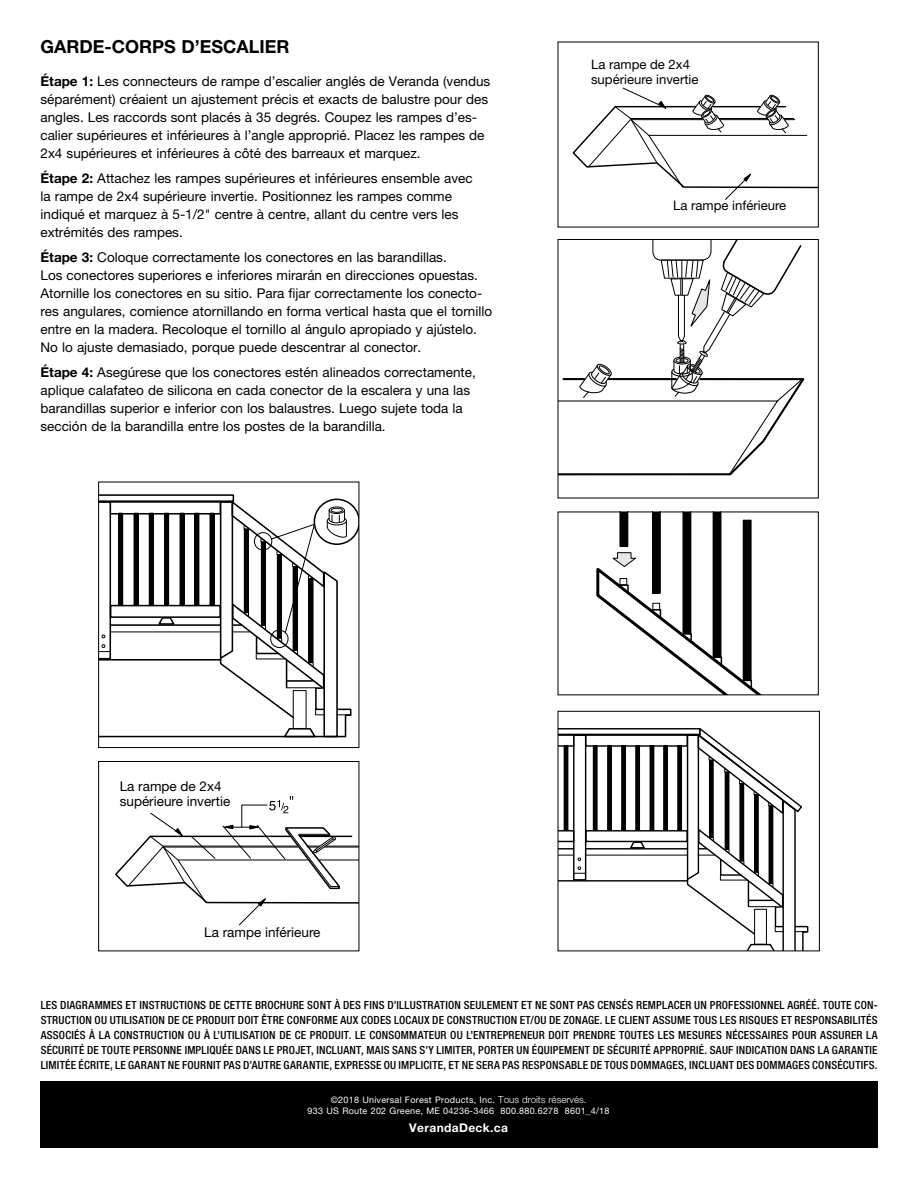
<style>
.page{position:relative;width:918px;height:1188px;background:#fff}
.page>*{position:absolute;margin:0;border:0;box-sizing:border-box;transform-origin:0 0}
.t1{font:700 18px "Helvetica Neue LT Std";color:#000}
.t2{font:13.5px/18px "Helvetica Neue LT Std";color:#000}
.t3{font:13.05px/14.5px "Helvetica Neue LT Std";color:#000}
.t4{font:700 12px "Helvetica Neue LT Std";letter-spacing:.03em;color:#fff}
.t5{font:500 condensed 11.25px/15px "Helvetica Neue LT Std";letter-spacing:.015em;color:#000;text-align:justify}
.t6{font:9px/10.5px "Helvetica Neue LT Std";letter-spacing:.03em;color:#fff;text-align:center}
.s1{font-weight:700}
.s2{font-weight:300;font-size:9.75px}
</style>
<div class="page">
<svg style="left:100px;top:494px;width:257px;height:244px"></svg>
<div style="left:98px;top:482px;width:261px;height:266px;border:1px solid #000"></div>
<svg style="left:115px;top:796px;width:242px;height:129px"></svg>
<div style="left:98px;top:761px;width:261px;height:190px;border:1px solid #000"></div>
<svg style="left:572px;top:88px;width:245px;height:112px"></svg>
<svg style="left:560px;top:241px;width:245px;height:235px"></svg>
<div style="left:558px;top:239px;width:261px;height:259px;border:1px solid #000"></div>
<svg style="left:596px;top:514px;width:164px;height:179px"></svg>
<div style="left:620px;top:578px;width:7px;height:7px;border:1px solid #000"></div>
<div style="left:652px;top:603px;width:8px;height:7px;border:1px solid #000"></div>
<div style="left:558px;top:512px;width:261px;height:183px;border:1px solid #000"></div>
<svg style="left:560px;top:728px;width:249px;height:221px"></svg>
<div style="left:558px;top:711px;width:262px;height:240px;border:1px solid #000"></div>
<div style="left:40px;top:1081px;width:838px;height:67px;background:#000"></div>
<h1 class="t1" style="left:40px;top:36px;width:250px">GARDE-CORPS D’ESCALIER</h1>
<p class="t2" style="left:40px;top:72px;width:451px"><span class="s1">Étape 1:</span> Les connecteurs de rampe d’escalier anglés de Veranda (vendus séparément) créaient un ajustement précis et exacts de balustre pour des angles. Les raccords sont placés à 35 degrés. Coupez les rampes d’es&shy;calier supérieures et inférieures à l’angle approprié. Placez les rampes de 2x4 supérieures et inférieures à côté des barreaux et marquez.</p>
<p class="t2" style="left:40px;top:169px;width:434px"><span class="s1">Étape 2:</span> Attachez les rampes supérieures et inférieures ensemble avec la rampe de 2x4 supérieure invertie. Positionnez les rampes comme indiqué et marquez à 5-1/2" centre à centre, allant du centre vers les extrémités des rampes.</p>
<p class="t2" style="left:40px;top:248px;width:453px"><span class="s1">Étape 3:</span> Coloque correctamente los conectores en las barandillas.<br>Los conectores superiores e inferiores mirarán en direcciones opuestas.<br>Atornille los conectores en su sitio. Para fijar correctamente los conecto&shy;res angulares, comience atornillando en forma vertical hasta que el tornillo entre en la madera. Recoloque el tornillo al ángulo apropiado y ajústelo.<br>No lo ajuste demasiado, porque puede descentrar al conector.</p>
<p class="t2" style="left:40px;top:363px;width:437px"><span class="s1">Étape 4:</span> Asegúrese que los conectores estén alineados correctamente, aplique calafateo de silicona en cada conector de la escalera y una las barandillas superior e inferior con los balaustres. Luego sujete toda la sección de la barandilla entre los postes de la barandilla.</p>
<p class="t3" style="left:591px;top:57px;width:109px">La rampe de 2x4 supérieure invertie</p>
<p class="t3" style="left:673px;top:198px;width:115px">La rampe inférieure</p>
<p class="t2" style="left:120px;top:779px;width:112px;line-height:15px">La rampe de 2x4 supérieure invertie</p>
<p class="t2" style="left:204px;top:923px;width:118px">La rampe inférieure</p>
<p class="t5" style="left:41px;top:997px;width:839px">LES DIAGRAMMES ET INSTRUCTIONS DE CETTE BROCHURE SONT À DES FINS D’ILLUSTRATION SEULEMENT ET NE SONT PAS CENSÉS REMPLACER UN PROFESSIONNEL AGRÉÉ. TOUTE CON-STRUCTION OU UTILISATION DE CE PRODUIT DOIT ÊTRE CONFORME AUX CODES LOCAUX DE CONSTRUCTION ET/OU DE ZONAGE. LE CLIENT ASSUME TOUS LES RISQUES ET RESPONSABILITÉS ASSOCIÉS À LA CONSTRUCTION OU À L’UTILISATION DE CE PRODUIT. LE CONSOMMATEUR OU L’ENTREPRENEUR DOIT PRENDRE TOUTES LES MESURES NÉCESSAIRES POUR ASSURER LA SÉCURITÉ DE TOUTE PERSONNE IMPLIQUÉE DANS LE PROJET, INCLUANT, MAIS SANS S’Y LIMITER, PORTER UN ÉQUIPEMENT DE SÉCURITÉ APPROPRIÉ. SAUF INDICATION DANS LA GARANTIE LIMITÉE ÉCRITE, LE GARANT NE FOURNIT PAS D’AUTRE GARANTIE, EXPRESSE OU IMPLICITE, ET NE SERA PAS RESPONSABLE DE TOUS DOMMAGES, INCLUANT DES DOMMAGES CONSÉCUTIFS.</p>
<p class="t6" style="left:308px;top:1094px;width:303px">©2018 Universal Forest Products, Inc. <span class="s2">Tous droits réservés.<br></span>933 US Route 202 Greene, ME 04236-3466 800.880.6278 8601_4/18</p>
<p class="t4" style="left:409px;top:1120px;width:100px">VerandaDeck.ca</p>
</div>
